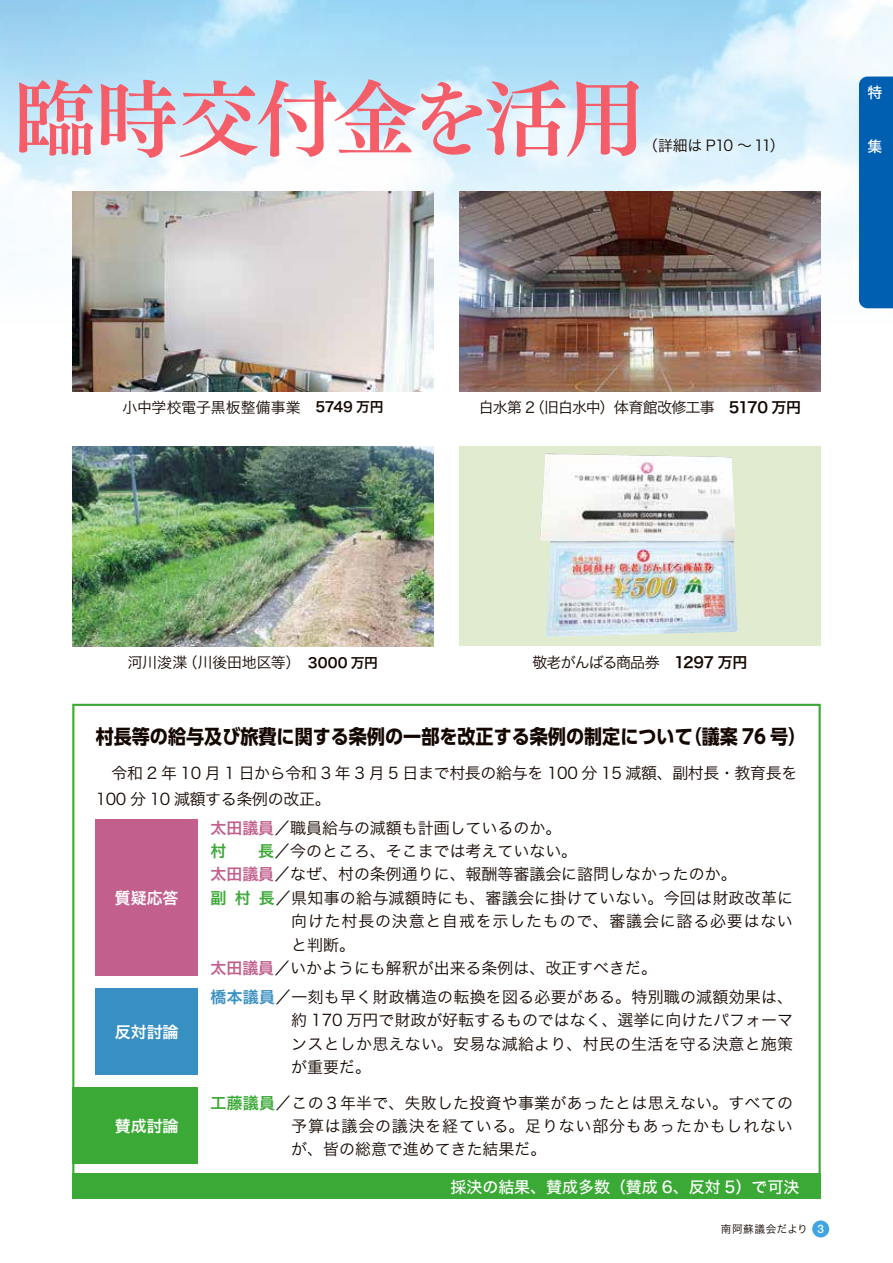
<style>
.page{position:relative;width:893px;height:1263px;background:#fff}
.page>*{position:absolute;margin:0;border:0;box-sizing:border-box;transform-origin:0 0}
.t1{font:84px "Tsuku Min Pr 6 B";letter-spacing:-.065em;color:#f55d69}
.t2{font:700 19.65px "UD Shin Go Pr 6";color:#140700;scale:.92 1}
.t3{font:15.9px/23.4px "Hira Kaku Std W3";color:#140700;text-align:justify}
.t4{font:15.9px/25.5px "Hira Kaku Std W3";letter-spacing:-.02em;color:#140700}
.t5{font:15.9px "Hira Kaku Std W3";letter-spacing:.05em;color:#140700}
.t6{font:15.9px "Hira Kaku Std W5";color:#fff}
.t7{font:15.9px "Hira Kaku Std W6";color:#fff}
.t8{font:15px "Hira Kaku Std W3";letter-spacing:-.055em;color:#140700}
.t9{font:14.85px "Hira Kaku Std W3";letter-spacing:-.01em;color:#140700}
.t10{font:14.85px "Hira Kaku Std W5";color:#fff}
.t11{font:10.65px "Hira Kaku Std W3";letter-spacing:.04em;color:#140700}
.s1{font-family:"Hira Kaku Std W6";font-size:13.8px}
.s2{font-family:"Hira Kaku Std W6"}
.s3{font-family:"Hira Kaku Std W6";color:#c25f8d}
.s4{font-family:"Hira Kaku Std W6";color:#3aa935}
.s5{font-family:"Hira Kaku Std W6";color:#378fc2}
.s6{font-family:"Helvetica Neue";font-weight:500;font-size:11.7px;color:#fff}
</style>
<div class="page">
<img style="left:72px;top:191px;width:362px;height:200px">
<img style="left:72px;top:446px;width:362px;height:200px">
<img style="left:459px;top:191px;width:362px;height:200px">
<div style="left:459px;top:446px;width:362px;height:200px;background:#e1ebd0"></div>
<img style="left:540px;top:454px;width:198px;height:183px">
<div style="left:96px;top:820px;width:102px;height:156px;background:#c25f8d"></div>
<div style="left:96px;top:989px;width:102px;height:86px;background:#378fc2"></div>
<div style="left:96px;top:1087px;width:102px;height:77px;background:#3aa935"></div>
<div style="left:72px;top:1087px;width:30px;height:77px;background:#3aa935"></div>
<div style="left:812px;top:1220px;width:17px;height:17px;background:#3fa5e1;border-radius:50%"></div>
<div style="left:859px;top:77px;width:34px;height:231px;background:#005fb1"></div>
<div style="left:72px;top:1174px;width:749px;height:25px;background:#3aa935"></div>
<h1 class="t1" style="left:13px;top:45px;width:636px">臨時交付金を活用</h1>
<p class="t9" style="left:643px;top:135px;width:143px">（詳細は P10 〜11）</p>
<p class="t10" style="left:867px;top:81px;width:16px">特</p>
<p class="t10" style="left:867px;top:135px;width:16px">集</p>
<p class="t9" style="left:122px;top:396px;width:263px">小中学校電子黒板整備事業　<span class="s1">5749 万円</span></p>
<p class="t9" style="left:128px;top:651px;width:252px">河川浚渫（川後田地区等）　<span class="s1">3000 万円</span></p>
<p class="t8" style="left:479px;top:396px;width:324px">白水第 2（旧白水中）体育館改修工事　<span class="s2">5170 万円</span></p>
<p class="t8" style="left:532px;top:651px;width:217px">敬老がんばる商品券　<span class="s2">1297 万円</span></p>
<p class="t2" style="left:96px;top:721px;width:774px">村長等の給与及び旅費に関する条例の一部を改正する条例の制定について（議案 76 号）</p>
<p class="t4" style="left:96px;top:760px;width:703px;text-indent:16px">令和 2 年 10 月 1 日から令和 3 年 3 月 5 日まで村長の給与を 100 分 15 減額、副村長・教育長を<br>100 分 10 減額する条例の改正。</p>
<p class="t7" style="left:115px;top:886px;width:65px">質疑応答</p>
<p class="t7" style="left:115px;top:1019px;width:65px">反対討論</p>
<p class="t7" style="left:115px;top:1114px;width:65px">賛成討論</p>
<p class="t3" style="left:210px;top:816px;width:352px"><span class="s3">太田議員</span>／職員給与の減額も計画しているのか。</p>
<p class="t3" style="left:210px;top:839px;width:368px"><span class="s4">村　　長</span>／今のところ、そこまでは考えていない。</p>
<p class="t3" style="left:210px;top:863px;width:528px"><span class="s3">太田議員</span>／なぜ、村の条例通りに、報酬等審議会に諮問しなかったのか。</p>
<p class="t3" style="left:210px;top:886px;width:584px"><span class="s4">副村長</span>／県知事の給与減額時にも、審議会に掛けていない。今回は財政改革に</p>
<p class="t5" style="left:291px;top:909px;width:503px">向けた村長の決意と自戒を示したもので、審議会に諮る必要はない</p>
<p class="t3" style="left:291px;top:933px;width:65px">と判断。</p>
<p class="t3" style="left:210px;top:956px;width:448px"><span class="s3">太田議員</span>／いかようにも解釈が出来る条例は、改正すべきだ。</p>
<p class="t3" style="left:291px;top:985px;width:503px;text-indent:-81px"><span class="s5">橋本議員</span>／一刻も早く財政構造の転換を図る必要がある。特別職の減額効果は、約 170 万円で財政が好転するものではなく、選挙に向けたパフォーマンスとしか思えない。安易な減給より、村民の生活を守る決意と施策が重要だ。</p>
<p class="t3" style="left:291px;top:1090px;width:503px;text-indent:-81px"><span class="s4">工藤議員</span>／この３年半で、失敗した投資や事業があったとは思えない。すべての予算は議会の議決を経ている。足りない部分もあったかもしれないが、皆の総意で進めてきた結果だ。</p>
<p class="t6" style="left:450px;top:1174px;width:350px">採決の結果、賛成多数（賛成 6、反対 5）で可決</p>
<p class="t11" style="left:721px;top:1221px;width:104px">南阿蘇議会だより <span class="s6">3</span></p>
</div>
